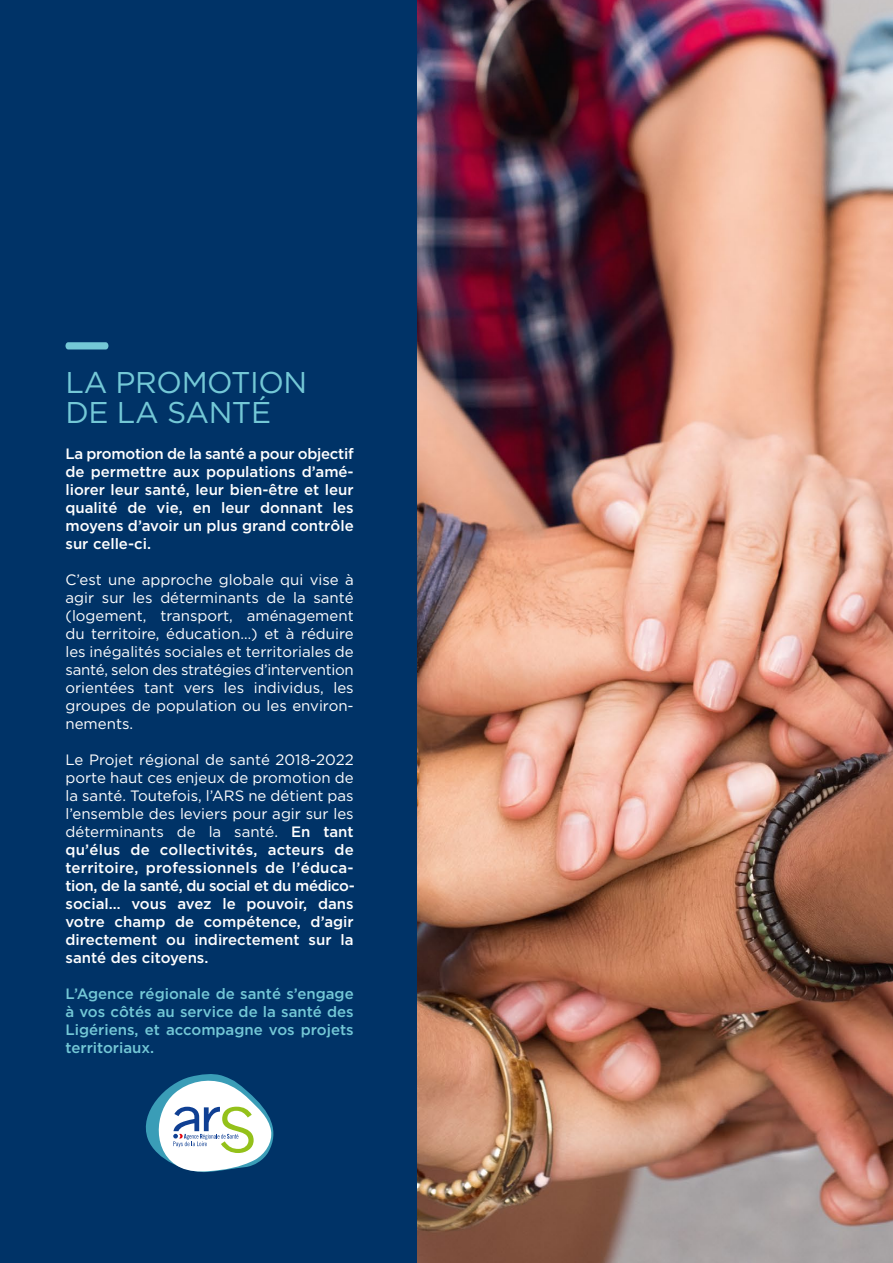
<style>
.page{position:relative;width:893px;height:1263px;background:#fff}
.page>*{position:absolute;margin:0;border:0;box-sizing:border-box;transform-origin:0 0}
.t1{font:30px/30px "Gotham Pro";letter-spacing:-.015em;color:#74c8d6}
.t2{font:500 15px/18px "Gotham Pro";color:#fff;text-align:justify}
.t3{font:15px/18px "Gotham Pro";color:#fff;text-align:justify}
.t4{font:500 15px/18px "Gotham Pro";color:#74c8d6;text-align:justify}
.s1{font-weight:400}
</style>
<div class="page">
<img style="left:416px;top:0;width:477px;height:1263px">
<div style="left:0;top:0;width:416px;height:1263px;background:#003367"></div>
<svg style="left:145px;top:1074px;width:129px;height:99px"></svg>
<svg style="left:66px;top:342px;width:42px;height:7px"></svg>
<h1 class="t1" style="left:66px;top:367px;width:243px">LA PROMOTION<br>DE LA SANTÉ</h1>
<p class="t2" style="left:66px;top:444px;width:290px">La promotion de la santé a pour objectif de permettre aux populations d’amé&shy;liorer leur santé, leur bien-être et leur qualité de vie, en leur donnant les moyens d’avoir un plus grand contrôle sur celle-ci.</p>
<p class="t3" style="left:66px;top:570px;width:290px">C’est une approche globale qui vise à agir sur les déterminants de la santé (logement, transport, aménagement du territoire, éducation…) et à réduire les inégalités sociales et territoriales de santé, selon des stratégies d’intervention orientées tant vers les individus, les groupes de population ou les environ&shy;nements.</p>
<p class="t2" style="left:66px;top:750px;width:291px"><span class="s1">Le Projet régional de santé 2018-2022 porte haut ces enjeux de promotion de la santé. Toutefois, l’ARS ne détient pas l’ensemble des leviers pour agir sur les déterminants de la santé.</span> En tant qu’élus de collectivités, acteurs de territoire, professionnels de l’éduca&shy;tion, de la santé, du social et du médico&shy;social… vous avez le pouvoir, dans votre champ de compétence, d’agir directement ou indirectement sur la santé des citoyens.</p>
<p class="t4" style="left:66px;top:984px;width:290px">L’Agence régionale de santé s’engage à vos côtés au service de la santé des Ligériens, et accompagne vos projets territoriaux.</p>
</div>
